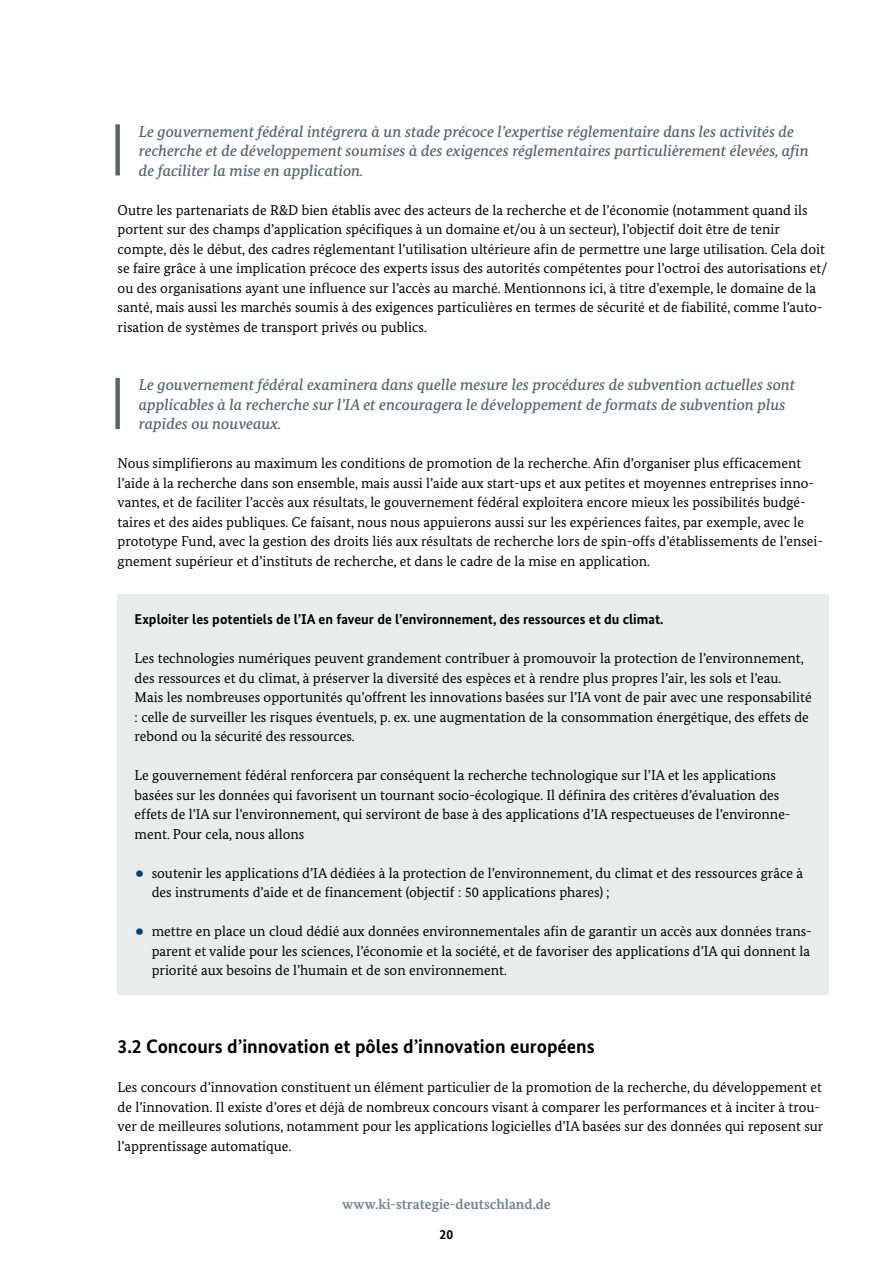
<style>
.page{position:relative;width:893px;height:1263px;background:#fff}
.page>*{position:absolute;margin:0;border:0;box-sizing:border-box;transform-origin:0 0}
.t1{font:700 19.5px "Bundes Sans";color:#000}
.t2{font:italic 500 15.75px/19.5px "Bundes Serif";color:#57666d}
.t3{font:14.25px/19.5px "Bundes Serif";color:#000}
.t4{font:700 14.25px "Bundes Sans";color:#000}
.t5{font:700 14.25px "Bundes Serif";color:#78868e}
.t6{font:700 13.5px "Bundes Sans";color:#000}
.s1{font-size:31.5px;color:#004377}
</style>
<div class="page">
<div style="left:115px;top:124px;width:5px;height:52px;background:#57666d"></div>
<div style="left:115px;top:378px;width:5px;height:51px;background:#57666d"></div>
<div style="left:118px;top:594px;width:711px;height:50px;background:#eaecec"></div>
<div style="left:118px;top:633px;width:711px;height:127px;background:#eaecec"></div>
<div style="left:118px;top:750px;width:711px;height:108px;background:#eaecec"></div>
<div style="left:118px;top:847px;width:711px;height:70px;background:#eaecec"></div>
<div style="left:118px;top:906px;width:711px;height:89px;background:#eaecec"></div>
<p class="t2" style="left:139px;top:121px;width:671px">Le gouvernement fédéral intégrera à un stade précoce l’expertise réglementaire dans les activités de recherche et de développement soumises à des exigences réglementaires particulièrement élevées, afin de faciliter la mise en application.</p>
<p class="t3" style="left:118px;top:200px;width:711px">Outre les partenariats de R&amp;D bien établis avec des acteurs de la recherche et de l’économie (notamment quand ils portent sur des champs d’application spécifiques à un domaine et/ou à un secteur), l’objectif doit être de tenir compte, dès le début, des cadres réglementant l’utilisation ultérieure afin de permettre une large utilisation. Cela doit se faire grâce à une implication précoce des experts issus des autorités compétentes pour l’octroi des autorisations et/ ou des organisations ayant une influence sur l’accès au marché. Mentionnons ici, à titre d’exemple, le domaine de la santé, mais aussi les marchés soumis à des exigences particulières en termes de sécurité et de fiabilité, comme l’auto&shy;risation de systèmes de transport privés ou publics.</p>
<p class="t2" style="left:139px;top:375px;width:658px">Le gouvernement fédéral examinera dans quelle mesure les procédures de subvention actuelles sont applicables à la recherche sur l’IA et encouragera le développement de formats de subvention plus rapides ou nouveaux.</p>
<p class="t3" style="left:118px;top:453px;width:707px">Nous simplifierons au maximum les conditions de promotion de la recherche. Afin d’organiser plus efficacement l’aide à la recherche dans son ensemble, mais aussi l’aide aux start-ups et aux petites et moyennes entreprises inno&shy;vantes, et de faciliter l’accès aux résultats, le gouvernement fédéral exploitera encore mieux les possibilités budgé&shy;taires et des aides publiques. Ce faisant, nous nous appuierons aussi sur les expériences faites, par exemple, avec le prototype Fund, avec la gestion des droits liés aux résultats de recherche lors de spin-offs d’établissements de l’ensei&shy;gnement supérieur et d’instituts de recherche, et dans le cadre de la mise en application.</p>
<h4 class="t4" style="left:135px;top:610px;width:530px">Exploiter les potentiels de l’IA en faveur de l’environnement, des ressources et du climat.</h4>
<p class="t3" style="left:135px;top:648px;width:678px">Les technologies numériques peuvent grandement contribuer à promouvoir la protection de l’environnement, des ressources et du climat, à préserver la diversité des espèces et à rendre plus propres l’air, les sols et l’eau.<br>Mais les nombreuses opportunités qu’offrent les innovations basées sur l’IA vont de pair avec une responsabilité : celle de surveiller les risques éventuels, p. ex. une augmentation de la consommation énergétique, des effets de rebond ou la sécurité des ressources.</p>
<p class="t3" style="left:135px;top:765px;width:657px">Le gouvernement fédéral renforcera par conséquent la recherche technologique sur l’IA et les applications basées sur les données qui favorisent un tournant socio-écologique. Il définira des critères d’évaluation des effets de l’IA sur l’environnement, qui serviront de base à des applications d’IA respectueuses de l’environne&shy;ment. Pour cela, nous allons</p>
<p class="t3" style="left:152px;top:863px;width:653px;text-indent:-17px"><span class="s1">•</span> soutenir les applications d’IA dédiées à la protection de l’environnement, du climat et des ressources grâce à des instruments d’aide et de financement (objectif : 50 applications phares) ;</p>
<p class="t3" style="left:152px;top:921px;width:662px;text-indent:-17px"><span class="s1">•</span> mettre en place un cloud dédié aux données environnementales afin de garantir un accès aux données trans&shy;parent et valide pour les sciences, l’économie et la société, et de favoriser des applications d’IA qui donnent la priorité aux besoins de l’humain et de son environnement.</p>
<h3 class="t1" style="left:118px;top:1034px;width:479px">3.2 Concours d’innovation et pôles d’innovation européens</h3>
<p class="t3" style="left:118px;top:1077px;width:707px">Les concours d’innovation constituent un élément particulier de la promotion de la recherche, du développement et de l’innovation. Il existe d’ores et déjà de nombreux concours visant à comparer les performances et à inciter à trou&shy;ver de meilleures solutions, notamment pour les applications logicielles d’IA basées sur des données qui reposent sur l’apprentissage automatique.</p>
<p class="t5" style="left:342px;top:1195px;width:210px">www.ki-strategie-deutschland.de</p>
<p class="t6" style="left:440px;top:1226px;width:15px">20</p>
</div>
